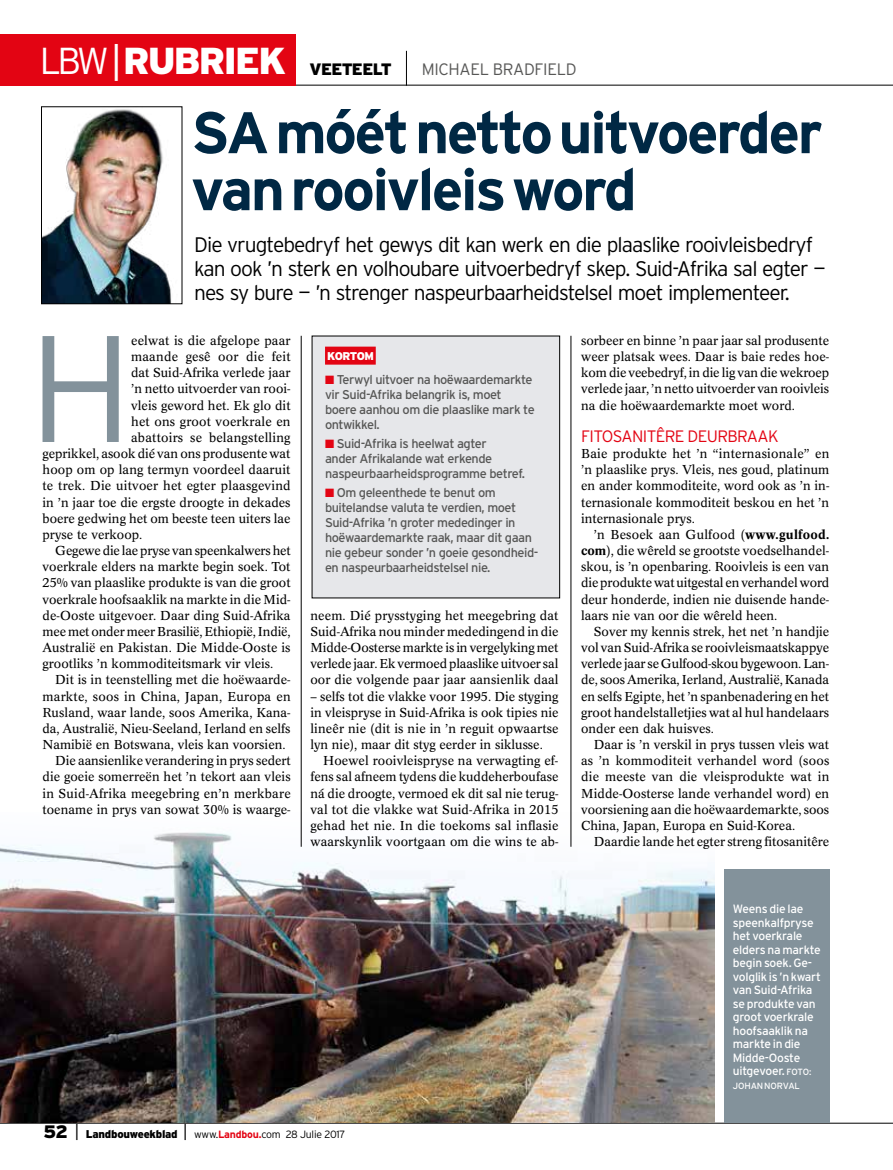
<style>
.page{position:relative;width:893px;height:1170px;background:#fff}
.page>*{position:absolute;margin:0;border:0;box-sizing:border-box;transform-origin:0 0}
.t1{font:300 151.2px "Interstate";color:#83929b}
.t2{font:700 58.5px/57px "Interstate";letter-spacing:-.04em;color:#002844}
.t3{font:900 37.5px "Interstate";letter-spacing:-.05em;color:#fff}
.t4{font:300 21px/24px "Interstate";letter-spacing:-.045em;color:#000}
.t5{font:300 16.5px "Interstate";letter-spacing:-.04em;color:#e30413}
.t6{font:300 16.5px "Interstate";letter-spacing:-.02em;color:#575756}
.t7{font:900 16.5px "Interstate";letter-spacing:-.045em;color:#000}
.t8{font:12.75px/16.2px "Concorde BQ";color:#000;text-align:justify}
.t9{font:12.75px/15px "Interstate";letter-spacing:-.035em;color:#575756}
.t10{font:12px/13.5px "Interstate";letter-spacing:-.02em;color:#fff}
.t11{font:900 11.25px "Interstate";letter-spacing:-.06em;color:#fff}
.t12{font:300 10.5px "Interstate";letter-spacing:-.02em;color:#000}
.t13{font:9px "Interstate";letter-spacing:-.02em;color:#fff}
.s1{font-weight:300}
.s2{color:#e30413}
.s3{font-weight:900;font-size:18px}
.s4{font-size:16.5px}
.s5{font-weight:900;font-size:11.25px}
.s6{font-weight:700;color:#e30413}
.s7{font-weight:500}
.s8{font-size:9px}
</style>
<div class="page">
<hr style="left:0;top:1122px;width:893px;height:1px;background:#000">
<hr style="left:0;top:85px;width:893px;height:1px;background:#000">
<img style="left:0;top:812px;width:714px;height:310px">
<div style="left:724px;top:869px;width:105px;height:253px;background:#83929b"></div>
<hr style="left:301px;top:336px;width:1px;height:510px;background:#000">
<hr style="left:571px;top:336px;width:1px;height:510px;background:#000">
<div style="left:312px;top:336px;width:248px;height:262px;background:#e6e7ea"></div>
<div style="left:325px;top:346px;width:51px;height:18px;background:#e30413"></div>
<img style="left:43px;top:109px;width:129px;height:193px">
<div style="left:41px;top:106px;width:141px;height:198px;border:1px solid #000"></div>
<div style="left:0;top:34px;width:295px;height:51px;background:#e30413"></div>
<hr style="left:406px;top:51px;width:1px;height:35px;background:#000">
<h3 class="t3" style="left:40px;top:38px;width:248px"><span class="s1">LBW |</span>RUBRIEK</h3>
<p class="t7" style="left:310px;top:59px;width:84px">VEETEELT</p>
<p class="t6" style="left:422px;top:59px;width:157px">MICHAEL BRADFIELD</p>
<h2 class="t2" style="left:191px;top:104px;width:633px">SA móét netto uitvoerder van rooivleis word</h2>
<h3 class="t4" style="left:194px;top:232px;width:633px">Die vrugtebedryf het gewys dit kan werk en die plaaslike rooivleisbedryf kan ook ’n sterk en volhoubare uitvoerbedryf skep. Suid-Afrika sal egter — nes sy bure — ’n strenger naspeurbaarheidstelsel moet implementeer.</h3>
<h1 class="t1" style="left:29px;top:297px;width:106px">H</h1>
<p class="t8" style="left:131px;top:332px;width:161px">eelwat is die afgelope paar</p>
<p class="t8" style="left:131px;top:349px;width:161px">maande gesê oor die feit</p>
<p class="t8" style="left:131px;top:365px;width:161px">dat Suid-Afrika verlede jaar</p>
<p class="t8" style="left:131px;top:381px;width:161px">’n netto uitvoerder van rooi-</p>
<p class="t8" style="left:131px;top:397px;width:161px">vleis geword het. Ek glo dit</p>
<p class="t8" style="left:131px;top:413px;width:161px">het ons groot voerkrale en</p>
<p class="t8" style="left:131px;top:429px;width:161px">abattoirs se belangstelling</p>
<p class="t8" style="left:43px;top:445px;width:249px">geprikkel, asook dié van ons produsente wat</p>
<p class="t8" style="left:43px;top:462px;width:249px">hoop om op lang termyn voordeel daaruit</p>
<p class="t8" style="left:43px;top:478px;width:250px">te trek. Die uitvoer het egter plaasgevind</p>
<p class="t8" style="left:43px;top:494px;width:250px">in ’n jaar toe die ergste droogte in dekades</p>
<p class="t8" style="left:43px;top:510px;width:250px">boere gedwing het om beeste teen uiters lae</p>
<p class="t8" style="left:43px;top:526px;width:101px">pryse te verkoop.</p>
<p class="t8" style="left:55px;top:542px;width:237px">Gegewe die lae pryse van speenkalwers het</p>
<p class="t8" style="left:43px;top:559px;width:249px">voerkrale elders na markte begin soek. Tot</p>
<p class="t8" style="left:43px;top:575px;width:250px">25% van plaaslike produkte is van die groot</p>
<p class="t8" style="left:43px;top:591px;width:250px">voerkrale hoofsaaklik na markte in die Mid-</p>
<p class="t8" style="left:43px;top:607px;width:250px">de-Ooste uitgevoer. Daar ding Suid-Afrika</p>
<p class="t8" style="left:43px;top:623px;width:250px">mee met onder meer Brasilië, Ethiopië, Indië,</p>
<p class="t8" style="left:43px;top:639px;width:250px">Australië en Pakistan. Die Midde-Ooste is</p>
<p class="t8" style="left:43px;top:655px;width:232px">grootliks ’n kommoditeitsmark vir vleis.</p>
<p class="t8" style="left:55px;top:672px;width:237px">Dit is in teenstelling met die hoëwaarde-</p>
<p class="t8" style="left:43px;top:688px;width:250px">markte, soos in China, Japan, Europa en</p>
<p class="t8" style="left:43px;top:704px;width:250px">Rusland, waar lande, soos Amerika, Kana-</p>
<p class="t8" style="left:43px;top:720px;width:250px">da, Australië, Nieu-Seeland, Ierland en selfs</p>
<p class="t8" style="left:43px;top:736px;width:245px">Namibië en Botswana, vleis kan voorsien.</p>
<p class="t8" style="left:55px;top:752px;width:237px">Die aansienlike verandering in prys sedert</p>
<p class="t8" style="left:43px;top:769px;width:250px">die goeie somerreën het ’n tekort aan vleis</p>
<p class="t8" style="left:43px;top:785px;width:250px">in Suid-Afrika meegebring en’n merkbare</p>
<p class="t8" style="left:43px;top:801px;width:250px">toename in prys van sowat 30% is waarge-</p>
<p class="t11" style="left:327px;top:349px;width:48px">KORTOM</p>
<p class="t9" style="left:325px;top:371px;width:211px"><span class="s2">■</span> Terwyl uitvoer na hoëwaardemarkte vir Suid-Afrika belangrik is, moet boere aanhou om die plaaslike mark te ontwikkel.</p>
<p class="t9" style="left:325px;top:436px;width:202px"><span class="s2">■</span> Suid-Afrika is heelwat agter<br>ander Afrikalande wat erkende naspeurbaarheidsprogramme betref.</p>
<p class="t9" style="left:325px;top:485px;width:215px"><span class="s2">■</span> Om geleenthede te benut om buitelandse valuta te verdien, moet Suid-Afrika ’n groter mededinger in hoëwaardemarkte raak, maar dit gaan nie gebeur sonder ’n goeie gesondheid&shy;en naspeurbaarheidstelsel nie.</p>
<p class="t8" style="left:310px;top:607px;width:250px">neem. Dié prysstyging het meegebring dat Suid-Afrika nou minder mededingend in die Midde-Oosterse markte is in vergelyking met verlede jaar. Ek vermoed plaaslike uitvoer sal oor die volgende paar jaar aansienlik daal</p>
<p class="t8" style="left:310px;top:688px;width:250px">– selfs tot die vlakke voor 1995. Die styging in vleispryse in Suid-Afrika is ook tipies nie lineêr nie (dit is nie in ’n reguit opwaartse lyn nie), maar dit styg eerder in siklusse.</p>
<p class="t8" style="left:310px;top:752px;width:250px;text-indent:13px">Hoewel rooivleispryse na verwagting ef&shy;fens sal afneem tydens die kuddeherboufase ná die droogte, vermoed ek dit sal nie terug&shy;val tot die vlakke wat Suid-Afrika in 2015 gehad het nie. In die toekoms sal inflasie waarskynlik voortgaan om die wins te ab-</p>
<p class="t12" style="left:43px;top:1128px;width:304px"><span class="s3">52</span> <span class="s4">|</span> <span class="s5">Landbouweekblad</span> <span class="s4">|</span> www.<span class="s6">Landbou.</span>com 28 Julie 2017</p>
<p class="t8" style="left:581px;top:332px;width:250px">sorbeer en binne ’n paar jaar sal produsente weer platsak wees. Daar is baie redes hoe&shy;kom die veebedryf, in die lig van die wekroep verlede jaar, ’n netto uitvoerder van rooivleis na die hoëwaardemarkte moet word.</p>
<p class="t5" style="left:581px;top:426px;width:199px">FITOSANITÊRE DEURBRAAK</p>
<p class="t8" style="left:581px;top:445px;width:250px">Baie produkte het ’n “internasionale” en ’n plaaslike prys. Vleis, nes goud, platinum en ander kommoditeite, word ook as ’n in&shy;ternasionale kommoditeit beskou en het ’n internasionale prys.</p>
<p class="t8" style="left:581px;top:526px;width:250px;text-indent:13px">’n Besoek aan Gulfood (<span class="s7">www.gulfood. com</span>), die wêreld se grootste voedselhandel&shy;skou, is ’n openbaring. Rooivleis is een van die produkte wat uitgestal en verhandel word deur honderde, indien nie duisende hande&shy;laars nie van oor die wêreld heen.</p>
<p class="t8" style="left:581px;top:623px;width:250px;text-indent:13px">Sover my kennis strek, het net ’n handjie vol van Suid-Afrika se rooivleismaatskappye verlede jaar se Gulfood-skou bygewoon. Lan&shy;de, soos Amerika, Ierland, Australië, Kanada en selfs Egipte, het ’n spanbenadering en het groot handelstalletjies wat al hul handelaars onder een dak huisves.</p>
<p class="t8" style="left:581px;top:736px;width:250px;text-indent:13px">Daar is ’n verskil in prys tussen vleis wat as ’n kommoditeit verhandel word (soos die meeste van die vleisprodukte wat in Midde-Oosterse lande verhandel word) en voorsiening aan die hoëwaardemarkte, soos China, Japan, Europa en Suid-Korea.</p>
<p class="t8" style="left:594px;top:833px;width:237px">Daardie lande het egter streng fitosanitêre</p>
<p class="t10" style="left:733px;top:902px;width:90px">Weens die lae speenkalfpryse het voerkrale elders na markte begin soek. Ge&shy;volglik is ’n kwart van Suid-Afrika se produkte van groot voerkrale hoofsaaklik na markte in die<br>Midde-Ooste uitgevoer. <span class="s8">FOTO:</span></p>
<p class="t13" style="left:733px;top:1080px;width:69px">JOHAN NORVAL</p>
</div>
